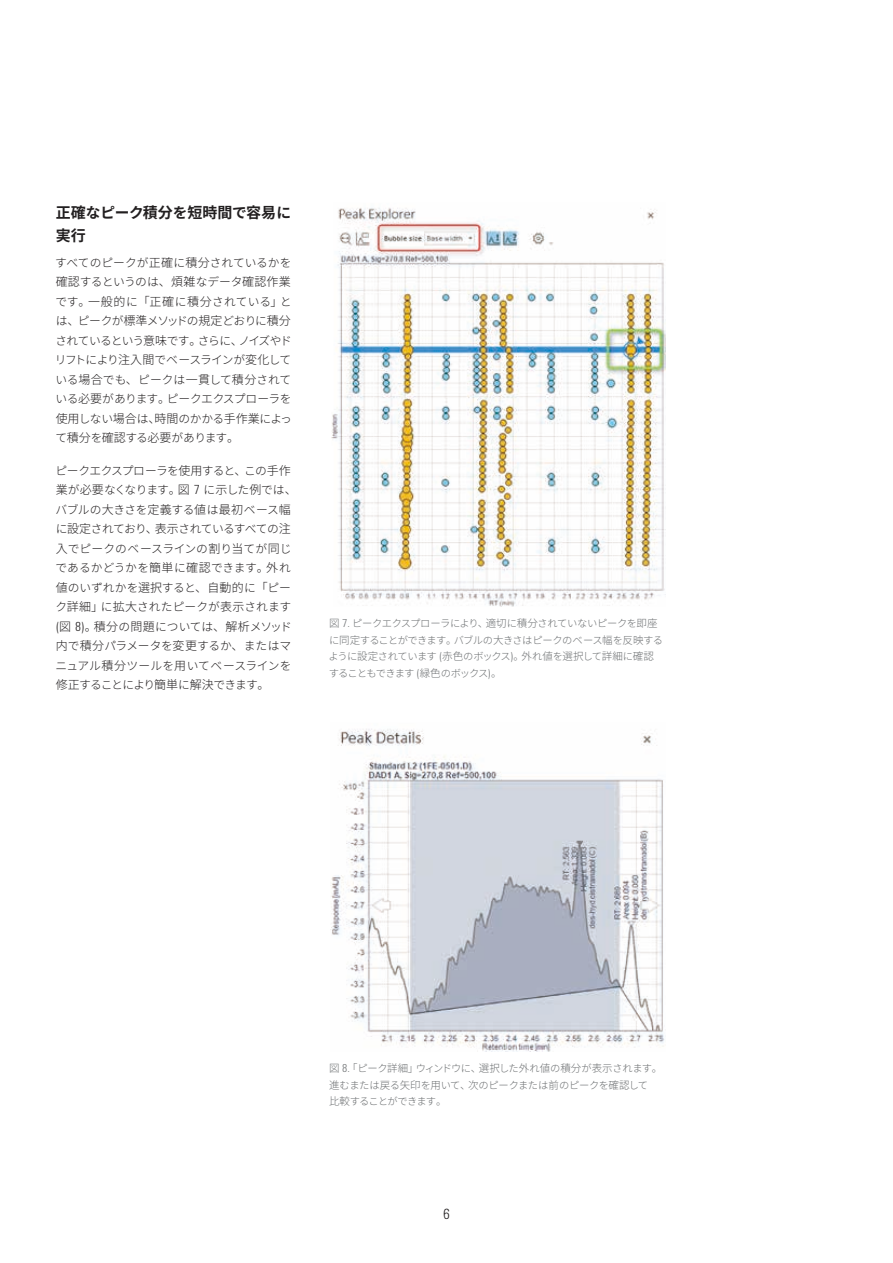
<style>
.page{position:relative;width:893px;height:1263px;background:#fff}
.page>*{position:absolute;margin:0;border:0;box-sizing:border-box;transform-origin:0 0}
.t1{font:700 15px/22.5px "Noto Sans CJ Kjp";letter-spacing:.005em;color:#221f20}
.t2{font:300 14.55px "Agilent Condensed CFF";color:#221f20}
.t3{font:300 11.7px/19.5px "Noto Sans CJ Kjp";letter-spacing:-.035em;color:#221f20;text-align:justify}
.t4{font:300 10.35px/16.5px "Noto Sans CJ Kjp";letter-spacing:-.065em;color:#6c6f71}
.s1{font-size:14.7px}
.s2{font-size:12px}
.s3{font-family:"Agilent Condensed CFF";font-size:12.9px}
.s4{font-size:10.5px}
.s5{font-family:"Agilent Condensed CFF";font-size:11.4px}
</style>
<div class="page">
<img style="left:331px;top:208px;width:335px;height:398px">
<img style="left:330px;top:729px;width:335px;height:323px">
<p class="t1" style="left:56px;top:202px;width:237px">正確<span class="s1">なピーク</span>積分<span class="s1">を</span>短時間<span class="s1">で</span>容易<span class="s1">に</span>実行</p>
<p class="t3" style="left:55px;top:253px;width:238px">すべてのピークが<span class="s2">正確</span>に<span class="s2">積分</span>されているかを<span class="s2">確認</span>するというのは<span class="s2">、煩雑</span>なデータ<span class="s2">確認作業</span>です<span class="s2">。一般的</span>に<span class="s2">「正確</span>に<span class="s2">積分</span>されている<span class="s2">」</span>とは<span class="s2">、</span>ピークが<span class="s2">標準</span>メソッドの<span class="s2">規定</span>どおりに<span class="s2">積分</span>されているという<span class="s2">意味</span>です<span class="s2">。</span>さらに<span class="s2">、</span>ノイズやドリフトにより<span class="s2">注入間</span>でベースラインが<span class="s2">変化</span>している<span class="s2">場合</span>でも<span class="s2">、</span>ピークは<span class="s2">一貫</span>して<span class="s2">積分</span>されている<span class="s2">必要</span>があります<span class="s2">。</span>ピークエクスプローラを<span class="s2">使用</span>しない<span class="s2">場合</span>は<span class="s2">、時間</span>のかかる<span class="s2">手作業</span>によって<span class="s2">積分</span>を<span class="s2">確認</span>する<span class="s2">必要</span>があります<span class="s2">。</span></p>
<p class="t3" style="left:55px;top:461px;width:243px;text-align:left">ピークエクスプローラを<span class="s2">使用</span>すると<span class="s2">、</span>この<span class="s2">手作業</span>が<span class="s2">必要</span>なくなります<span class="s2">。図</span> <span class="s3">7</span> に<span class="s2">示</span>した<span class="s2">例</span>では<span class="s2">、</span>バブルの<span class="s2">大</span>きさを<span class="s2">定義</span>する<span class="s2">値</span>は<span class="s2">最初</span>ベース<span class="s2">幅</span>に<span class="s2">設定</span>されており<span class="s2">、表示</span>されているすべての<span class="s2">注入</span>でピークのベースラインの<span class="s2">割</span>り<span class="s2">当</span>てが<span class="s2">同</span>じであるかどうかを<span class="s2">簡単</span>に<span class="s2">確認</span>できます<span class="s2">。外</span>れ<span class="s2">値</span>のいずれかを<span class="s2">選択</span>すると<span class="s2">、自動的</span>に<span class="s2">「</span>ピーク<span class="s2">詳細」</span>に<span class="s2">拡大</span>されたピークが<span class="s2">表示</span>されます<span class="s3">(</span><span class="s2">図</span> <span class="s3">8)</span><span class="s2">。積分</span>の<span class="s2">問題</span>については<span class="s2">、解析</span>メソッド<span class="s2">内</span>で<span class="s2">積分</span>パラメータを<span class="s2">変更</span>するか<span class="s2">、</span>またはマニュアル<span class="s2">積分</span>ツールを<span class="s2">用</span>いてベースラインを<span class="s2">修正</span>することにより<span class="s2">簡単</span>に<span class="s2">解決</span>できます<span class="s2">。</span></p>
<p class="t4" style="left:329px;top:615px;width:336px"><span class="s4">図</span> <span class="s5">7.</span> ピークエクスプローラにより<span class="s4">、適切</span>に<span class="s4">積分</span>されていないピークを<span class="s4">即座</span>に<span class="s4">同定</span>することができます<span class="s4">。</span>バブルの<span class="s4">大</span>きさはピークのベース<span class="s4">幅</span>を<span class="s4">反映</span>するように<span class="s4">設定</span>されています <span class="s5">(</span><span class="s4">赤色</span>のボックス<span class="s5">)</span><span class="s4">。外</span>れ<span class="s4">値</span>を<span class="s4">選択</span>して<span class="s4">詳細</span>に<span class="s4">確認</span>することもできます <span class="s5">(</span><span class="s4">緑色</span>のボックス<span class="s5">)</span><span class="s4">。</span></p>
<p class="t4" style="left:329px;top:1060px;width:335px"><span class="s4">図</span> <span class="s5">8.</span> <span class="s4">「</span>ピーク<span class="s4">詳細」</span>ウィンドウに<span class="s4">、選択</span>した<span class="s4">外</span>れ<span class="s4">値</span>の<span class="s4">積分</span>が<span class="s4">表示</span>されます<span class="s4">。進</span>むまたは<span class="s4">戻</span>る<span class="s4">矢印</span>を<span class="s4">用</span>いて<span class="s4">、次</span>のピークまたは<span class="s4">前</span>のピークを<span class="s4">確認</span>して<br><span class="s4">比較</span>することができます<span class="s4">。</span></p>
<p class="t2" style="left:443px;top:1202px;width:8px">6</p>
</div>
